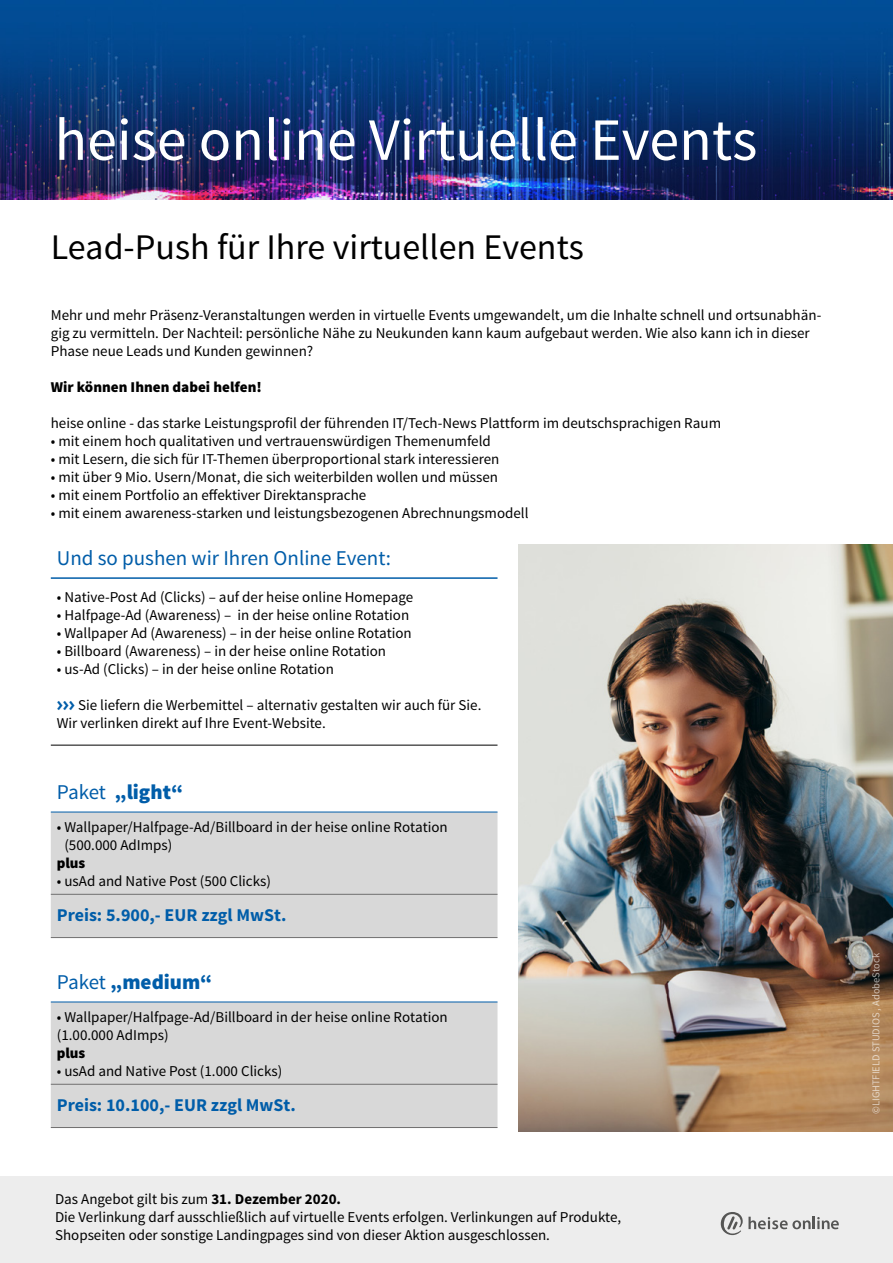
<style>
.page{position:relative;width:893px;height:1263px;background:#fff}
.page>*{position:absolute;margin:0;border:0;box-sizing:border-box;transform-origin:0 0}
.t1{font:60px "Source Sans Pro";color:#fff}
.t2{font:36px "Source Sans Pro";color:#000}
.t3{font:21px "Source Sans Pro";color:#005da9}
.t4{font:900 21px "Source Sans Pro";color:#005da9}
.t5{font:700 18px "Source Sans Pro";color:#005da9}
.t6{font:15px/18px "Source Sans Pro";color:#000}
.t7{font:900 15px "Source Sans Pro";color:#000}
.t8{font:10.5px "Source Sans Pro";color:#fff}
.s1{font-family:"Meta Bold LF";color:#005da9}
.s2{font-weight:400}
.s3{font-weight:700}
</style>
<div class="page">
<div style="left:0;top:1177px;width:893px;height:86px;background:#ededed"></div>
<img style="left:0;top:0;width:893px;height:200px">
<svg style="left:721px;top:1212px;width:118px;height:23px"></svg>
<hr style="left:51px;top:745px;width:446px;height:1px;background:#000">
<hr style="left:51px;top:577px;width:446px;height:2px;background:#005da9">
<div style="left:51px;top:1002px;width:446px;height:125px;background:#d8d8d8"></div>
<hr style="left:51px;top:1001px;width:446px;height:1px;background:#005da9">
<hr style="left:51px;top:1084px;width:446px;height:1px;background:#706f6f">
<hr style="left:51px;top:1127px;width:446px;height:1px;background:#706f6f">
<div style="left:51px;top:813px;width:446px;height:124px;background:#d8d8d8"></div>
<hr style="left:51px;top:812px;width:446px;height:1px;background:#005da9">
<hr style="left:51px;top:894px;width:446px;height:1px;background:#706f6f">
<hr style="left:51px;top:937px;width:446px;height:1px;background:#706f6f">
<img style="left:519px;top:544px;width:374px;height:587px">
<h1 class="t1" style="left:55px;top:103px;width:704px">heise online Virtuelle Events</h1>
<h2 class="t2" style="left:51px;top:225px;width:535px">Lead-Push für Ihre virtuellen Events</h2>
<p class="t6" style="left:51px;top:306px;width:772px">Mehr und mehr Präsenz-Veranstaltungen werden in virtuelle Events umgewandelt, um die Inhalte schnell und ortsunabhän&shy;gig zu vermitteln. Der Nachteil: persönliche Nähe zu Neukunden kann kaum aufgebaut werden. Wie also kann ich in dieser<br>Phase neue Leads und Kunden gewinnen?</p>
<p class="t7" style="left:51px;top:377px;width:212px">Wir können Ihnen dabei helfen!</p>
<p class="t6" style="left:51px;top:414px;width:672px">heise online - das starke Leistungsprofil der führenden IT/Tech-News Plattform im deutschsprachigen Raum</p>
<p class="t6" style="left:51px;top:432px;width:441px">• mit einem hoch qualitativen und vertrauenswürdigen Themenumfeld</p>
<p class="t6" style="left:51px;top:450px;width:450px">• mit Lesern, die sich für IT-Themen überproportional stark interessieren</p>
<p class="t6" style="left:51px;top:468px;width:449px">• mit über 9 Mio. Usern/Monat, die sich weiterbilden wollen und müssen</p>
<p class="t6" style="left:51px;top:486px;width:317px">• mit einem Portfolio an effektiver Direktansprache</p>
<p class="t6" style="left:51px;top:504px;width:479px">• mit einem awareness-starken und leistungsbezogenen Abrechnungsmodell</p>
<h3 class="t3" style="left:57px;top:545px;width:336px">Und so pushen wir Ihren Online Event:</h3>
<p class="t6" style="left:57px;top:588px;width:358px">• Native-Post Ad (Clicks) – auf der heise online Homepage</p>
<p class="t6" style="left:57px;top:606px;width:354px">• Halfpage-Ad (Awareness) – in der heise online Rotation</p>
<p class="t6" style="left:57px;top:624px;width:356px">• Wallpaper Ad (Awareness) – in der heise online Rotation</p>
<p class="t6" style="left:57px;top:642px;width:331px">• Billboard (Awareness) – in der heise online Rotation</p>
<p class="t6" style="left:57px;top:660px;width:279px">• us-Ad (Clicks) – in der heise online Rotation</p>
<p class="t6" style="left:57px;top:696px;width:426px"><span class="s1">&gt;&gt;&gt;</span> Sie liefern die Werbemittel – alternativ gestalten wir auch für Sie.<br>Wir verlinken direkt auf Ihre Event-Website.</p>
<h3 class="t4" style="left:57px;top:779px;width:128px"><span class="s2">Paket</span> „light“</h3>
<p class="t6" style="left:64px;top:818px;width:385px;text-indent:-8px">• Wallpaper/Halfpage-Ad/Billboard in der heise online Rotation (500.000 AdImps)</p>
<p class="t7" style="left:57px;top:853px;width:30px">plus</p>
<p class="t6" style="left:57px;top:872px;width:216px">• usAd and Native Post (500 Clicks)</p>
<p class="t5" style="left:57px;top:903px;width:231px">Preis: 5.900,- EUR zzgl MwSt.</p>
<h3 class="t4" style="left:57px;top:968px;width:157px"><span class="s2">Paket</span> „medium“</h3>
<p class="t6" style="left:57px;top:1008px;width:392px">• Wallpaper/Halfpage-Ad/Billboard in der heise online Rotation (1.00.000 AdImps)</p>
<p class="t7" style="left:57px;top:1043px;width:30px">plus</p>
<p class="t6" style="left:57px;top:1062px;width:227px">• usAd and Native Post (1.000 Clicks)</p>
<p class="t5" style="left:57px;top:1093px;width:241px">Preis: 10.100,- EUR zzgl MwSt.</p>
<p class="t6" style="left:55px;top:1190px;width:568px">Das Angebot gilt bis zum <span class="s3">31. Dezember 2020.<br></span>Die Verlinkung darf ausschließlich auf virtuelle Events erfolgen. Verlinkungen auf Produkte,<br>Shopseiten oder sonstige Landingpages sind von dieser Aktion ausgeschlossen.</p>
<p class="t8" style="left:870px;top:1114px;width:163px;rotate:-90deg">©LIGHTFIELD STUDIOS , AdobeStock</p>
</div>
